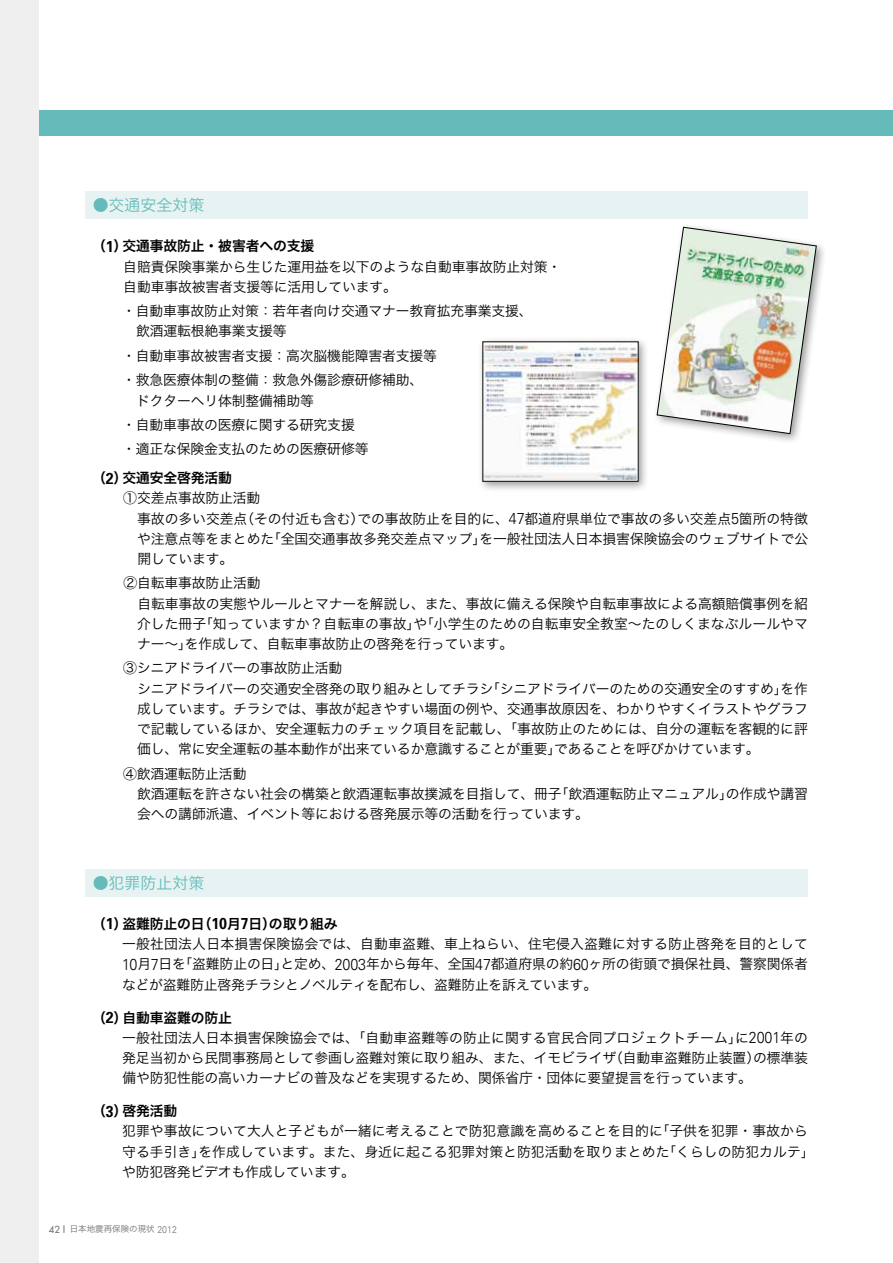
<style>
.page{position:relative;width:893px;height:1263px;background:#fff}
.page>*{position:absolute;margin:0;border:0;box-sizing:border-box;transform-origin:0 0}
.t1{font:15.9px "Hira Kaku Pro N W3";color:#64bbba}
.t2{font:13.8px/20.2px "Hira Kaku Pro W3";letter-spacing:-.01em;color:#000}
.t3{font:13.8px/20.2px "Hira Kaku Pro N W3";letter-spacing:-.01em;color:#000}
.t4{font:13.8px/20.2px "Hira Kaku Pro N W3";letter-spacing:.015em;color:#000}
.t5{font:13.8px/20.2px "Hira Kaku Pro N W3";letter-spacing:.01em;color:#000}
.t6{font:13.8px "Hira Kaku Pro N W6";letter-spacing:-.01em;color:#000}
.t7{font:8.55px "Hira Kaku Pro N W3";color:#727171}
.s1{font-family:"Hira Kaku Pro W3"}
.s2{font-family:"Hira Kaku Pro W6"}
.s3{font-family:"Univers";font-weight:700;font-size:15.9px}
.s4{font-family:"Univers";font-weight:300;font-size:15.9px}
.s5{font-family:"Hira Kaku Pro N W3"}
.s6{font-family:"Futura";font-size:9.6px}
.s7{font-family:"Univers";font-weight:300;font-size:9.75px}
</style>
<div class="page">
<div style="left:0;top:111px;width:893px;height:25px;background:#64bbba"></div>
<div style="left:0;top:0;width:38px;height:1263px;background:#efefef"></div>
<div style="left:85px;top:191px;width:723px;height:28px;background:#e7f3f3"></div>
<div style="left:85px;top:869px;width:723px;height:28px;background:#e7f3f3"></div>
<div style="left:477px;top:336px;width:173px;height:156px;background:#000;opacity:.4"></div>
<img style="left:485px;top:344px;width:151px;height:135px">
<div style="left:652px;top:222px;width:175px;height:222px;background:#000;opacity:.4"></div>
<img style="left:657px;top:227px;width:160px;height:207px">
<p class="t1" style="left:93px;top:191px;width:113px"><span class="s1">●</span>交通安全対策</p>
<p class="t6" style="left:92px;top:234px;width:224px"><span class="s2">（</span><span class="s3">1</span><span class="s2">）</span>交通事故防止<span class="s2">・</span>被害者<span class="s2">への</span>支援</p>
<p class="t3" style="left:123px;top:255px;width:439px">自賠責保険事業<span class="s1">から</span>生<span class="s1">じた</span>運用益<span class="s1">を</span>以下<span class="s1">のような</span>自動車事故防止対策<span class="s1">・</span>自動車事故被害者支援等<span class="s1">に</span>活用<span class="s1">しています。</span></p>
<p class="t3" style="left:136px;top:300px;width:398px;text-indent:-14px"><span class="s1">・</span>自動車事故防止対策<span class="s1">：</span>若年者向<span class="s1">け</span>交通<span class="s1">マナー</span>教育拡充事業支援<span class="s1">、</span>飲酒運転根絶事業支援等</p>
<p class="t3" style="left:122px;top:342px;width:316px;line-height:24.5px"><span class="s1">・</span>自動車事故被害者支援<span class="s1">：</span>高次脳機能障害者支援等<span class="s1">・</span>救急医療体制<span class="s1">の</span>整備<span class="s1">：</span>救急外傷診療研修補助<span class="s1">、</span></p>
<p class="t3" style="left:122px;top:387px;width:248px;line-height:24.5px;text-indent:14px"><span class="s1">ドクターヘリ</span>体制整備補助等<br><span class="s1">・</span>自動車事故<span class="s1">の</span>医療<span class="s1">に</span>関<span class="s1">する</span>研究支援<span class="s1">・</span>適正<span class="s1">な</span>保険金支払<span class="s1">のための</span>医療研修等</p>
<p class="t6" style="left:92px;top:465px;width:142px"><span class="s2">（</span><span class="s3">2</span><span class="s2">）</span>交通安全啓発活動</p>
<p class="t3" style="left:137px;top:487px;width:673px;text-indent:-14px">①交差点事故防止活動<br>事故<span class="s1">の</span>多<span class="s1">い</span>交差点<span class="s1">（その</span>付近<span class="s1">も</span>含<span class="s1">む）での</span>事故防止<span class="s1">を</span>目的<span class="s1">に、</span><span class="s4">47</span>都道府県単位<span class="s1">で</span>事故<span class="s1">の</span>多<span class="s1">い</span>交差点<span class="s4">5</span>箇所<span class="s1">の</span>特徴<span class="s1">や</span>注意点等<span class="s1">をまとめた「</span>全国交通事故多発交差点<span class="s1">マップ」を</span>一般社団法人日本損害保険協会<span class="s1">のウェブサイトで</span>公</p>
<p class="t2" style="left:137px;top:548px;width:97px"><span class="s5">開</span>しています。</p>
<p class="t3" style="left:137px;top:572px;width:672px;text-indent:-14px">②自転車事故防止活動<br>自転車事故<span class="s1">の</span>実態<span class="s1">やルールとマナーを</span>解説<span class="s1">し、また、</span>事故<span class="s1">に</span>備<span class="s1">える</span>保険<span class="s1">や</span>自転車事故<span class="s1">による</span>高額賠償事例<span class="s1">を</span>紹</p>
<p class="t2" style="left:137px;top:612px;width:672px"><span class="s5">介</span>した<span class="s5">冊子</span>「<span class="s5">知</span>っていますか？<span class="s5">自転車</span>の<span class="s5">事故</span>」や「<span class="s5">小学生</span>のための<span class="s5">自転車安全教室</span>～たのしくまなぶルールやマナー～」を<span class="s5">作成</span>して、<span class="s5">自転車事故防止</span>の<span class="s5">啓発</span>を<span class="s5">行</span>っています。</p>
<p class="t2" style="left:137px;top:657px;width:673px;text-indent:-14px"><span class="s5">③</span>シニアドライバーの<span class="s5">事故防止活動<br></span>シニアドライバーの<span class="s5">交通安全啓発</span>の<span class="s5">取</span>り<span class="s5">組</span>みとしてチラシ「シニアドライバーのための<span class="s5">交通安全</span>のすすめ」を<span class="s5">作成</span>しています。チラシでは、<span class="s5">事故</span>が<span class="s5">起</span>きやすい<span class="s5">場面</span>の<span class="s5">例</span>や、<span class="s5">交通事故原因</span>を、わかりやすくイラストやグラフで<span class="s5">記載</span>しているほか、<span class="s5">安全運転力</span>のチェック<span class="s5">項目</span>を<span class="s5">記載</span>し、「<span class="s5">事故防止</span>のためには、<span class="s5">自分</span>の<span class="s5">運転</span>を<span class="s5">客観的</span>に<span class="s5">評価</span>し、<span class="s5">常</span>に<span class="s5">安全運転</span>の<span class="s5">基本動作</span>が<span class="s5">出来</span>ているか<span class="s5">意識</span>することが<span class="s5">重要</span>」であることを<span class="s5">呼</span>びかけています。</p>
<p class="t3" style="left:137px;top:762px;width:672px;text-indent:-14px">④飲酒運転防止活動<br>飲酒運転<span class="s1">を</span>許<span class="s1">さない</span>社会<span class="s1">の</span>構築<span class="s1">と</span>飲酒運転事故撲滅<span class="s1">を</span>目指<span class="s1">して、</span>冊子<span class="s1">「</span>飲酒運転防止<span class="s1">マニュアル」の</span>作成<span class="s1">や</span>講習</p>
<p class="t2" style="left:137px;top:803px;width:453px"><span class="s5">会</span>への<span class="s5">講師派遣</span>、イベント<span class="s5">等</span>における<span class="s5">啓発展示等</span>の<span class="s5">活動</span>を<span class="s5">行</span>っています。</p>
<p class="t1" style="left:93px;top:869px;width:113px"><span class="s1">●</span>犯罪防止対策</p>
<p class="t6" style="left:92px;top:911px;width:247px"><span class="s2">（</span><span class="s3">1</span><span class="s2">）</span>盗難防止<span class="s2">の</span>日<span class="s2">（</span><span class="s3">10</span>月<span class="s3">7</span>日<span class="s2">）の</span>取<span class="s2">り</span>組<span class="s2">み</span></p>
<p class="t4" style="left:122px;top:933px;width:687px">一般社団法人日本損害保険協会<span class="s1">では、</span>自動車盗難<span class="s1">、</span>車上<span class="s1">ねらい、</span>住宅侵入盗難<span class="s1">に</span>対<span class="s1">する</span>防止啓発<span class="s1">を</span>目的<span class="s1">として<br></span><span class="s4">10</span>月<span class="s4">7</span>日<span class="s1">を「</span>盗難防止<span class="s1">の</span>日<span class="s1">」と</span>定<span class="s1">め、</span><span class="s4">2003</span>年<span class="s1">から</span>毎年<span class="s1">、</span>全国<span class="s4">47</span>都道府県<span class="s1">の</span>約<span class="s4">60</span><span class="s1">ヶ</span>所<span class="s1">の</span>街頭<span class="s1">で</span>損保社員<span class="s1">、</span>警察関係者</p>
<p class="t2" style="left:122px;top:973px;width:477px">などが<span class="s5">盗難防止啓発</span>チラシとノベルティを<span class="s5">配布</span>し、<span class="s5">盗難防止</span>を<span class="s5">訴</span>えています。</p>
<p class="t6" style="left:92px;top:1005px;width:142px"><span class="s2">（</span><span class="s3">2</span><span class="s2">）</span>自動車盗難<span class="s2">の</span>防止</p>
<p class="t5" style="left:122px;top:1026px;width:687px">一般社団法人日本損害保険協会<span class="s1">では、「</span>自動車盗難等<span class="s1">の</span>防止<span class="s1">に</span>関<span class="s1">する</span>官民合同<span class="s1">プロジェクトチーム」に</span><span class="s4">2001</span>年<span class="s1">の</span>発足当初<span class="s1">から</span>民間事務局<span class="s1">として</span>参画<span class="s1">し</span>盗難対策<span class="s1">に</span>取<span class="s1">り</span>組<span class="s1">み、また、イモビライザ（</span>自動車盗難防止装置<span class="s1">）の</span>標準装</p>
<p class="t2" style="left:122px;top:1067px;width:631px"><span class="s5">備</span>や<span class="s5">防犯性能</span>の<span class="s5">高</span>いカーナビの<span class="s5">普及</span>などを<span class="s5">実現</span>するため、<span class="s5">関係省庁</span>・<span class="s5">団体</span>に<span class="s5">要望提言</span>を<span class="s5">行</span>っています。</p>
<p class="t6" style="left:92px;top:1098px;width:87px"><span class="s2">（</span><span class="s3">3</span><span class="s2">）</span>啓発活動</p>
<p class="t2" style="left:122px;top:1120px;width:694px"><span class="s5">犯罪</span>や<span class="s5">事故</span>について<span class="s5">大人</span>と<span class="s5">子</span>どもが<span class="s5">一緒</span>に<span class="s5">考</span>えることで<span class="s5">防犯意識</span>を<span class="s5">高</span>めることを<span class="s5">目的</span>に「<span class="s5">子供</span>を<span class="s5">犯罪</span>・<span class="s5">事故</span>から<span class="s5">守</span>る<span class="s5">手引</span>き」を<span class="s5">作成</span>しています。また、<span class="s5">身近</span>に<span class="s5">起</span>こる<span class="s5">犯罪対策</span>と<span class="s5">防犯活動</span>を<span class="s5">取</span>りまとめた「くらしの<span class="s5">防犯</span>カルテ」や<span class="s5">防犯啓発</span>ビデオも<span class="s5">作成</span>しています。</p>
<p class="t7" style="left:49px;top:1221px;width:130px"><span class="s6">42</span> 日本地震再保険<span class="s1">の</span>現状 <span class="s7">2012</span></p>
</div>
